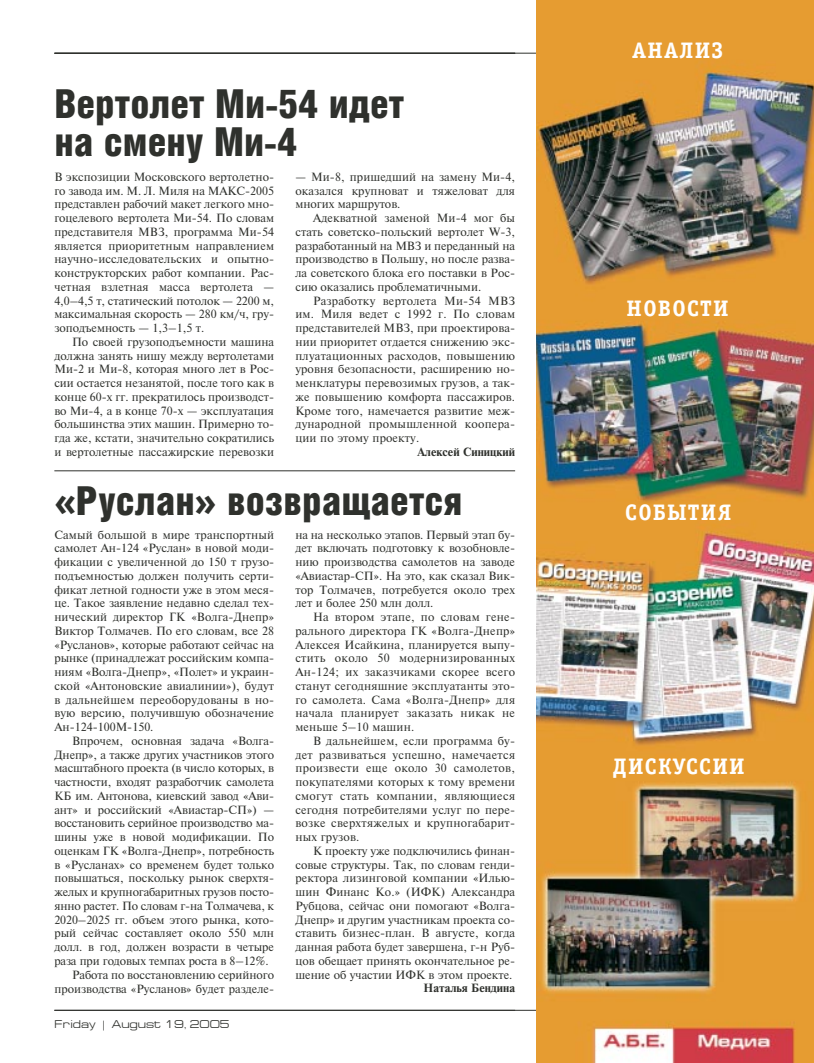
<style>
.page{position:relative;width:814px;height:1063px;background:#fff}
.page>*{position:absolute;margin:0;border:0;box-sizing:border-box;transform-origin:0 0}
.t1{font:900 40px/37.5px "Helios Cond";color:#2f312d}
.t2{font:700 22.5px "Officina Serif C";letter-spacing:.055em;color:#fff}
.t3{font:11.25px/13.8px "Newton C";color:#2f312d;text-align:justify}
.t4{font:700 11.25px "Newton C";color:#2f312d}
.t5{font:11.25px "Europe Ext";color:#2f312d}
.s1{font-family:"Futuris C";font-weight:700}
</style>
<div class="page">
<hr style="left:54px;top:1010px;width:702px;height:1px;background:#2f312d">
<hr style="left:54px;top:53px;width:513px;height:1px;background:#2f312d">
<img style="left:536px;top:0;width:278px;height:1062px">
<hr style="left:54px;top:470px;width:461px;height:1px;background:#2f312d">
<h1 class="t1" style="left:54px;top:89px;width:351px">Вертолет Ми-54 идет на смену Ми-4</h1>
<p class="t3" style="left:54px;top:171px;width:221px">В экспозиции Московского вертолетно&shy;го завода им. М. Л. Миля на МАКС-2005 представлен рабочий макет легкого мно&shy;гоцелевого вертолета Ми-54. По словам представителя МВЗ, программа Ми-54 является приоритетным направлением научно-исследовательских и опытно&shy;конструкторских работ компании. Рас&shy;четная взлетная масса вертолета — 4,0–4,5 т, статический потолок — 2200 м, максимальная скорость — 280 км/ч, гру&shy;зоподъемность — 1,3–1,5 т.</p>
<p class="t3" style="left:54px;top:336px;width:221px;text-indent:18px">По своей грузоподъемности машина должна занять нишу между вертолетами Ми-2 и Ми-8, которая много лет в Рос&shy;сии остается незанятой, после того как в конце 60-х гг. прекратилось производст&shy;во Ми-4, а в конце 70-х — эксплуатация большинства этих машин. Примерно то&shy;гда же, кстати, значительно сократились и вертолетные пассажирские перевозки</p>
<p class="t3" style="left:295px;top:171px;width:221px">— Ми-8, пришедший на замену Ми-4, оказался крупноват и тяжеловат для многих маршрутов.</p>
<p class="t3" style="left:295px;top:212px;width:221px;text-indent:18px">Адекватной заменой Ми-4 мог бы стать советско-польский вертолет W-3, разработанный на МВЗ и переданный на производство в Польшу, но после разва&shy;ла советского блока его поставки в Рос&shy;сию оказались проблематичными.</p>
<p class="t3" style="left:295px;top:295px;width:221px;text-indent:18px">Разработку вертолета Ми-54 МВЗ им. Миля ведет с 1992 г. По словам представителей МВЗ, при проектирова&shy;нии приоритет отдается снижению экс&shy;плуатационных расходов, повышению уровня безопасности, расширению но&shy;менклатуры перевозимых грузов, а так&shy;же повышению комфорта пассажиров.<br>Кроме того, намечается развитие меж&shy;дународной промышленной коопера&shy;ции по этому проекту.</p>
<p class="t4" style="left:417px;top:448px;width:99px">Алексей Синицкий</p>
<h1 class="t1" style="left:54px;top:486px;width:410px"><span class="s1">«</span>Руслан<span class="s1">»</span> возвращается</h1>
<p class="t3" style="left:54px;top:529px;width:221px">Самый большой в мире транспортный самолет Ан-124 «Руслан» в новой моди&shy;фикации с увеличенной до 150 т грузо&shy;подъемностью должен получить серти&shy;фикат летной годности уже в этом меся&shy;це. Такое заявление недавно сделал тех&shy;нический директор ГК «Волга-Днепр» Виктор Толмачев. По его словам, все 28 «Русланов», которые работают сейчас на рынке (принадлежат российским компа&shy;ниям «Волга-Днепр», «Полет» и украин&shy;ской «Антоновские авиалинии»), будут в дальнейшем переоборудованы в но&shy;вую версию, получившую обозначение Ан-124-100М-150.</p>
<p class="t3" style="left:72px;top:735px;width:203px">Впрочем, основная задача «Волга-</p>
<p class="t3" style="left:54px;top:749px;width:221px">Днепр», а также других участников этого</p>
<p class="t3" style="left:54px;top:762px;width:221px">масштабного проекта (в число которых, в</p>
<p class="t3" style="left:54px;top:776px;width:221px">частности, входят разработчик самолета</p>
<p class="t3" style="left:54px;top:790px;width:221px">КБ им. Антонова, киевский завод «Ави-</p>
<p class="t3" style="left:54px;top:804px;width:221px">ант» и российский «Авиастар-СП») —</p>
<p class="t3" style="left:54px;top:817px;width:221px">восстановить серийное производство ма-</p>
<p class="t3" style="left:54px;top:831px;width:221px">шины уже в новой модификации. По</p>
<p class="t3" style="left:54px;top:845px;width:221px">оценкам ГК «Волга-Днепр», потребность</p>
<p class="t3" style="left:54px;top:859px;width:221px">в «Русланах» со временем будет только</p>
<p class="t3" style="left:54px;top:872px;width:221px">повышаться, поскольку рынок сверхтя-</p>
<p class="t3" style="left:54px;top:886px;width:221px">желых и крупногабаритных грузов посто-</p>
<p class="t3" style="left:54px;top:900px;width:221px">янно растет. По словам г-на Толмачева, к</p>
<p class="t3" style="left:54px;top:914px;width:221px">2020–2025 гг. объем этого рынка, кото-</p>
<p class="t3" style="left:54px;top:927px;width:221px">рый сейчас составляет около 550 млн</p>
<p class="t3" style="left:54px;top:941px;width:221px">долл. в год, должен возрасти в четыре</p>
<p class="t3" style="left:54px;top:955px;width:216px">раза при годовых темпах роста в 8–12%.</p>
<p class="t3" style="left:72px;top:969px;width:203px">Работа по восстановлению серийного</p>
<p class="t3" style="left:54px;top:982px;width:221px">производства «Русланов» будет разделе-</p>
<p class="t5" style="left:54px;top:1019px;width:177px">Friday | August 19, 2005</p>
<p class="t3" style="left:295px;top:529px;width:221px">на на несколько этапов. Первый этап бу&shy;дет включать подготовку к возобновле&shy;нию производства самолетов на заводе «Авиастар-СП». На это, как сказал Вик&shy;тор Толмачев, потребуется около трех лет и более 250 млн долл.</p>
<p class="t3" style="left:295px;top:611px;width:221px;text-indent:18px">На втором этапе, по словам гене&shy;рального директора ГК «Волга-Днепр» Алексея Исайкина, планируется выпу&shy;стить около 50 модернизированных Ан-124; их заказчиками скорее всего станут сегодняшние эксплуатанты это&shy;го самолета. Сама «Волга-Днепр» для начала планирует заказать никак не меньше 5–10 машин.</p>
<p class="t3" style="left:295px;top:735px;width:221px;text-indent:18px">В дальнейшем, если программа бу&shy;дет развиваться успешно, намечается произвести еще около 30 самолетов, покупателями которых к тому времени смогут стать компании, являющиеся сегодня потребителями услуг по пере&shy;возке сверхтяжелых и крупногабарит&shy;ных грузов.</p>
<p class="t3" style="left:295px;top:845px;width:221px;text-indent:18px">К проекту уже подключились финан&shy;совые структуры. Так, по словам генди&shy;ректора лизинговой компании «Илью&shy;шин Финанс Ко.» (ИФК) Александра Рубцова, сейчас они помогают «Волга-Днепр» и другим участникам проекта со&shy;ставить бизнес-план. В августе, когда данная работа будет завершена, г-н Руб&shy;цов обещает принять окончательное ре&shy;шение об участии ИФК в этом проекте.</p>
<p class="t4" style="left:423px;top:984px;width:93px">Наталья Бендина</p>
<h2 class="t2" style="left:632px;top:42px;width:93px">АНАЛИЗ</h2>
<h2 class="t2" style="left:626px;top:300px;width:104px">НОВОСТИ</h2>
<h2 class="t2" style="left:625px;top:504px;width:108px">СОБЫТИЯ</h2>
<h2 class="t2" style="left:613px;top:758px;width:133px">ДИСКУССИИ</h2>
</div>
